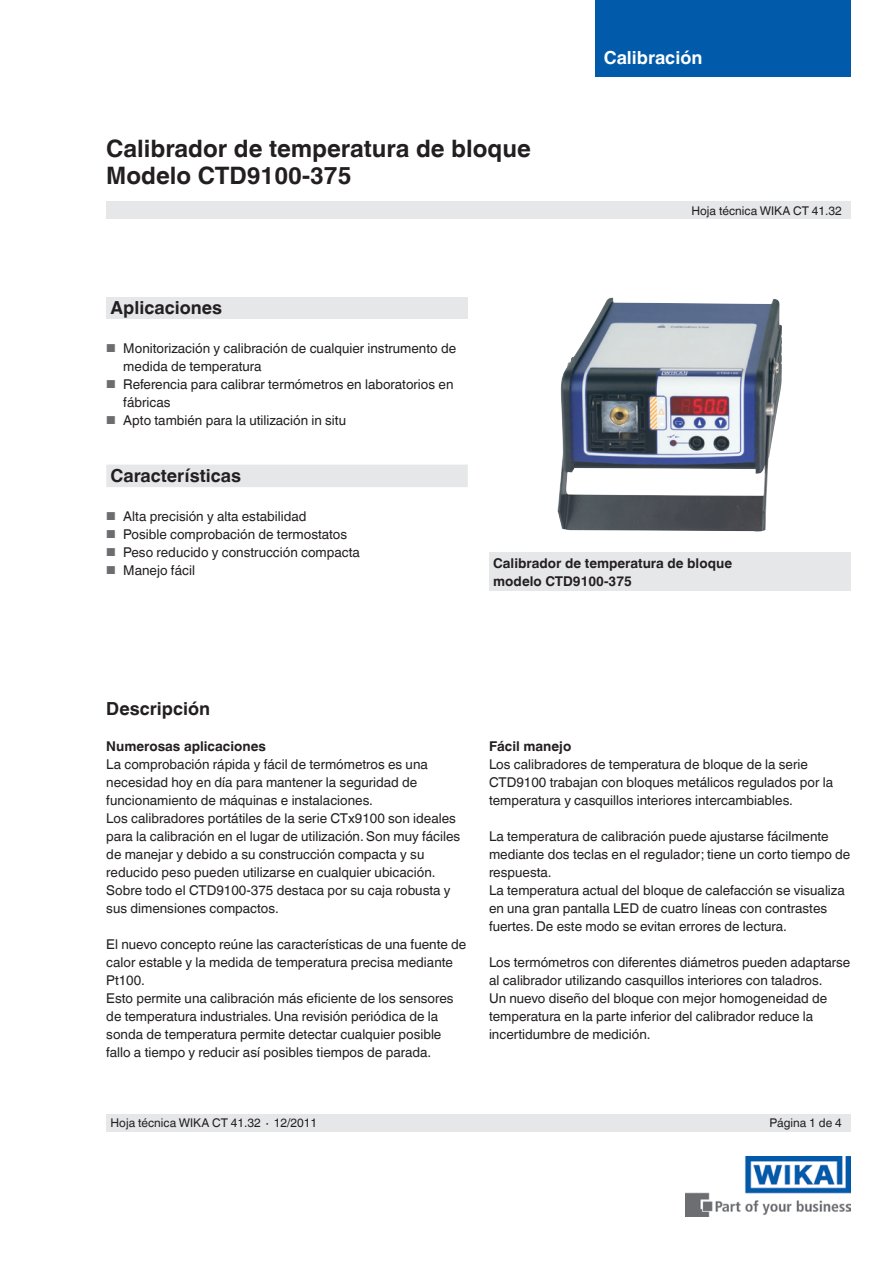
<style>
.page{position:relative;width:893px;height:1263px;background:#fff}
.page>*{position:absolute;margin:0;border:0;box-sizing:border-box;transform-origin:0 0}
.t1{font:700 24px/27px "Helvetica World";color:#231f20}
.t2{font:700 18px "Helvetica World";color:#231f20}
.t3{font:700 18px "Helvetica World";color:#fff}
.t4{font:13.5px/18px "Helvetica World";color:#231f20}
.t5{font:700 13.5px/18px "Helvetica World";color:#231f20}
.t6{font:12px "Helvetica World";color:#231f20}
.s1{font-size:11.55px;color:#6c6d70}
</style>
<div class="page">
<div style="left:106px;top:298px;width:362px;height:21px;background:#e6e7e9"></div>
<img style="left:685px;top:1157px;width:165px;height:59px">
<div style="left:106px;top:202px;width:744px;height:17px;background:#e6e7e9"></div>
<div style="left:106px;top:1114px;width:744px;height:17px;background:#e6e7e9"></div>
<img style="left:558px;top:297px;width:224px;height:235px">
<div style="left:489px;top:553px;width:361px;height:38px;background:#e6e7e9"></div>
<div style="left:106px;top:465px;width:362px;height:22px;background:#e6e7e9"></div>
<div style="left:595px;top:0;width:255px;height:77px;background:#015aaa"></div>
<h1 class="t1" style="left:106px;top:135px;width:426px">Calibrador de temperatura de bloque<br>Modelo CTD9100-375</h1>
<h2 class="t2" style="left:111px;top:297px;width:113px">Aplicaciones</h2>
<p class="t4" style="left:123px;top:339px;width:334px;text-indent:-17px"><span class="s1">■</span> Monitorización y calibración de cualquier instrumento de medida de temperatura</p>
<p class="t4" style="left:123px;top:375px;width:332px;text-indent:-17px"><span class="s1">■</span> Referencia para calibrar termómetros en laboratorios en fábricas</p>
<p class="t4" style="left:106px;top:411px;width:241px"><span class="s1">■</span> Apto también para la utilización in situ</p>
<h2 class="t3" style="left:604px;top:47px;width:100px">Calibración</h2>
<p class="t6" style="left:691px;top:204px;width:152px">Hoja técnica WIKA CT 41.32</p>
<h2 class="t2" style="left:111px;top:465px;width:132px">Características</h2>
<p class="t4" style="left:106px;top:507px;width:202px"><span class="s1">■</span> Alta precisión y alta estabilidad</p>
<p class="t4" style="left:106px;top:525px;width:242px"><span class="s1">■</span> Posible comprobación de termostatos</p>
<p class="t4" style="left:106px;top:543px;width:255px"><span class="s1">■</span> Peso reducido y construcción compacta</p>
<p class="t4" style="left:106px;top:561px;width:90px"><span class="s1">■</span> Manejo fácil</p>
<p class="t5" style="left:493px;top:554px;width:240px">Calibrador de temperatura de bloque modelo CTD9100-375</p>
<h2 class="t2" style="left:106px;top:698px;width:105px">Descripción</h2>
<p class="t5" style="left:106px;top:737px;width:161px">Numerosas aplicaciones</p>
<p class="t4" style="left:106px;top:755px;width:356px">La comprobación rápida y fácil de termómetros es una necesidad hoy en día para mantener la seguridad de funcionamiento de máquinas e instalaciones.<br>Los calibradores portátiles de la serie CTx9100 son ideales para la calibración en el lugar de utilización. Son muy fáciles de manejar y debido a su construcción compacta y su reducido peso pueden utilizarse en cualquier ubicación.<br>Sobre todo el CTD9100-375 destaca por su caja robusta y sus dimensiones compactos.</p>
<p class="t4" style="left:106px;top:935px;width:362px">El nuevo concepto reúne las características de una fuente de calor estable y la medida de temperatura precisa mediante Pt100.<br>Esto permite una calibración más eficiente de los sensores de temperatura industriales. Una revisión periódica de la sonda de temperatura permite detectar cualquier posible fallo a tiempo y reducir así posibles tiempos de parada.</p>
<p class="t5" style="left:489px;top:737px;width:84px">Fácil manejo</p>
<p class="t4" style="left:489px;top:755px;width:346px">Los calibradores de temperatura de bloque de la serie<br>CTD9100 trabajan con bloques metálicos regulados por la temperatura y casquillos interiores intercambiables.</p>
<p class="t4" style="left:489px;top:827px;width:363px">La temperatura de calibración puede ajustarse fácilmente mediante dos teclas en el regulador; tiene un corto tiempo de respuesta.<br>La temperatura actual del bloque de calefacción se visualiza en una gran pantalla LED de cuatro líneas con contrastes fuertes. De este modo se evitan errores de lectura.</p>
<p class="t4" style="left:489px;top:953px;width:363px">Los termómetros con diferentes diámetros pueden adaptarse al calibrador utilizando casquillos interiores con taladros.<br>Un nuevo diseño del bloque con mejor homogeneidad de temperatura en la parte inferior del calibrador reduce la incertidumbre de medición.</p>
<p class="t6" style="left:111px;top:1116px;width:208px">Hoja técnica WIKA CT 41.32 ∙ 12/2011</p>
<p class="t6" style="left:769px;top:1116px;width:74px">Página 1 de 4</p>
</div>
